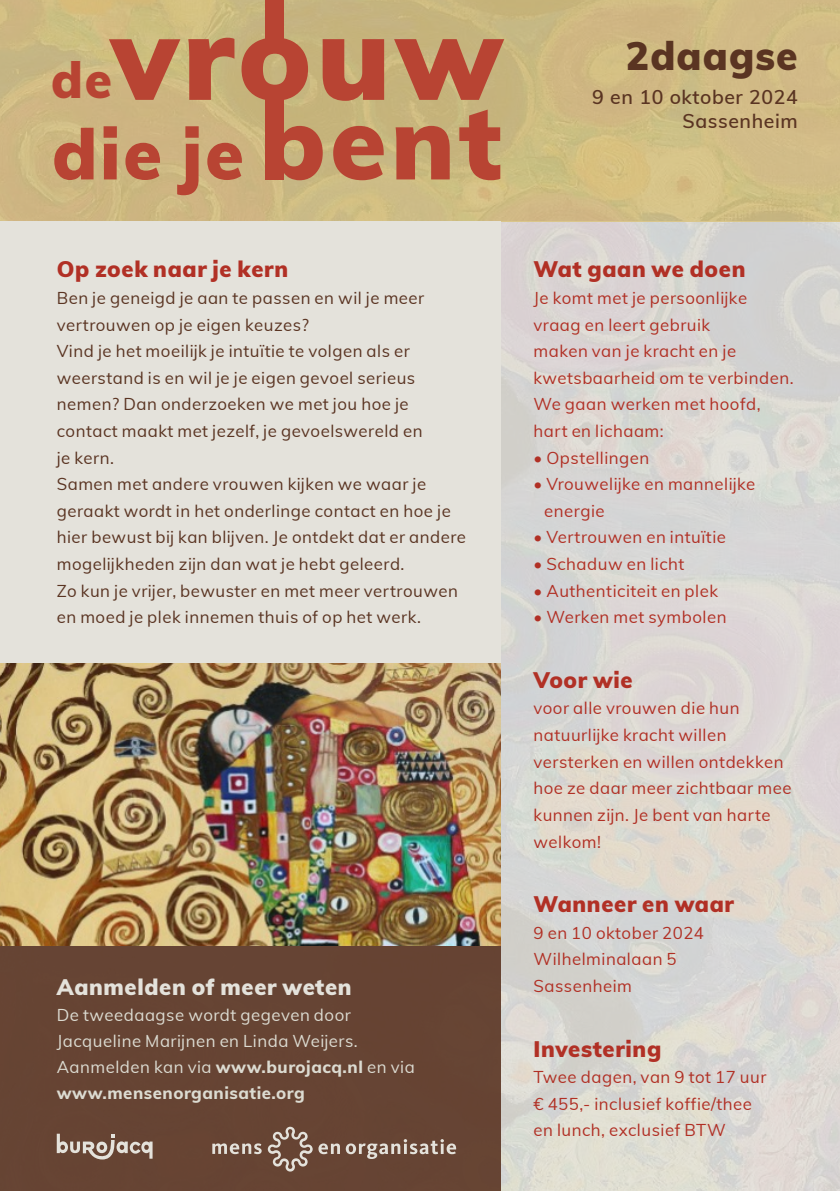
<style>
.page{position:relative;width:840px;height:1191px;background:#fff}
.page>*{position:absolute;margin:0;border:0;box-sizing:border-box;transform-origin:0 0}
.t1{font:900 119.6px "Muli";letter-spacing:.04em;color:#b84433}
.t2{font:900 70.2px "Muli";color:#b84433}
.t3{font:900 49.2px "Muli";color:#b84433}
.t4{font:900 38.8px "Muli";letter-spacing:.03em;color:#5a3422}
.t5{font:900 22px "Muli";letter-spacing:.03em;color:#b13025}
.t6{font:900 22px "Muli";letter-spacing:.03em;color:#e4e2db}
.t7{font:600 19.4px/24.4px "Muli";letter-spacing:.03em;color:#5a3422;text-align:right}
.t8{font:16.8px/26.6px "Muli";letter-spacing:.03em;color:#b13025}
.t9{font:16.8px/26.6px "Muli";letter-spacing:.03em;color:#5a3422}
.t10{font:16.8px/26px "Muli";letter-spacing:.03em;color:#dcdbd1}
.s1{font-size:102.6px}
.s2{font-weight:800}
</style>
<div class="page">
<div style="left:0;top:221px;width:839px;height:970px;background:#d9d6d3"></div>
<div style="left:0;top:0;width:839px;height:221px;background:#ceb882"></div>
<div style="left:0;top:937px;width:500px;height:254px;background:#643"></div>
<div style="left:0;top:221px;width:500px;height:717px;background:#e4e2db"></div>
<svg style="left:57px;top:1133px;width:95px;height:26px"></svg>
<svg style="left:267px;top:1126px;width:45px;height:46px"></svg>
<svg style="left:212px;top:1143px;width:49px;height:11px"></svg>
<svg style="left:318px;top:1139px;width:138px;height:20px"></svg>
<img style="left:0;top:663px;width:500px;height:283px">
<div style="left:265px;top:88px;width:18px;height:91px;background:#b84433"></div>
<div style="left:265px;top:0;width:18px;height:49px;background:#b84433"></div>
<h1 class="t1" style="left:111px;top:-31px;width:393px">vrouw</h1>
<h2 class="t2" style="left:52px;top:102px;width:451px">die je <span class="s1">bent</span></h2>
<h3 class="t3" style="left:51px;top:44px;width:62px">de</h3>
<h3 class="t5" style="left:57px;top:253px;width:233px">Op zoek naar je kern</h3>
<p class="t9" style="left:57px;top:284px;width:410px">Ben je geneigd je aan te passen en wil je meer vertrouwen op je eigen keuzes?<br>Vind je het moeilijk je intuïtie te volgen als er weerstand is en wil je je eigen gevoel serieus nemen? Dan onderzoeken we met jou hoe je contact maakt met jezelf, je gevoelswereld en<br>je kern.<br>Samen met andere vrouwen kijken we waar je geraakt wordt in het onderlinge contact en hoe je hier bewust bij kan blijven. Je ontdekt dat er andere mogelijkheden zijn dan wat je hebt geleerd.<br>Zo kun je vrijer, bewuster en met meer vertrouwen en moed je plek innemen thuis of op het werk.</p>
<h3 class="t6" style="left:57px;top:970px;width:296px">Aanmelden of meer weten</h3>
<p class="t10" style="left:57px;top:1001px;width:359px">De tweedaagse wordt gegeven door Jacqueline Marijnen en Linda Weijers.<br>Aanmelden kan via <span class="s2">www.burojacq.nl</span> en via <span class="s2">www.mensenorganisatie.org</span></p>
<h3 class="t4" style="left:625px;top:27px;width:173px">2daagse</h3>
<p class="t7" style="left:592px;top:84px;width:207px">9 en 10 oktober 2024<br>Sassenheim</p>
<h3 class="t5" style="left:533px;top:253px;width:213px">Wat gaan we doen</h3>
<p class="t8" style="left:533px;top:284px;width:261px">Je komt met je persoonlijke vraag en leert gebruik<br>maken van je kracht en je kwetsbaarheid om te verbinden.<br>We gaan werken met hoofd, hart en lichaam:</p>
<p class="t8" style="left:533px;top:443px;width:117px">• Opstellingen</p>
<p class="t8" style="left:544px;top:470px;width:212px;text-indent:-11px">• Vrouwelijke en mannelijke energie</p>
<p class="t8" style="left:533px;top:523px;width:194px">• Vertrouwen en intuïtie</p>
<p class="t8" style="left:533px;top:550px;width:152px">• Schaduw en licht</p>
<p class="t8" style="left:533px;top:576px;width:186px">• Authenticiteit en plek</p>
<p class="t8" style="left:533px;top:603px;width:194px">• Werken met symbolen</p>
<h3 class="t5" style="left:533px;top:664px;width:101px">Voor wie</h3>
<p class="t8" style="left:533px;top:694px;width:259px">voor alle vrouwen die hun natuurlijke kracht willen versterken en willen ontdekken hoe ze daar meer zichtbaar mee kunnen zijn. Je bent van harte welkom!</p>
<h3 class="t5" style="left:533px;top:888px;width:202px">Wanneer en waar</h3>
<p class="t8" style="left:533px;top:918px;width:172px">9 en 10 oktober 2024<br>Wilhelminalaan 5<br>Sassenheim</p>
<h3 class="t5" style="left:533px;top:1032px;width:129px">Investering</h3>
<p class="t8" style="left:533px;top:1063px;width:234px">Twee dagen, van 9 tot 17 uur € 455,- inclusief koffie/thee en lunch, exclusief BTW</p>
</div>
